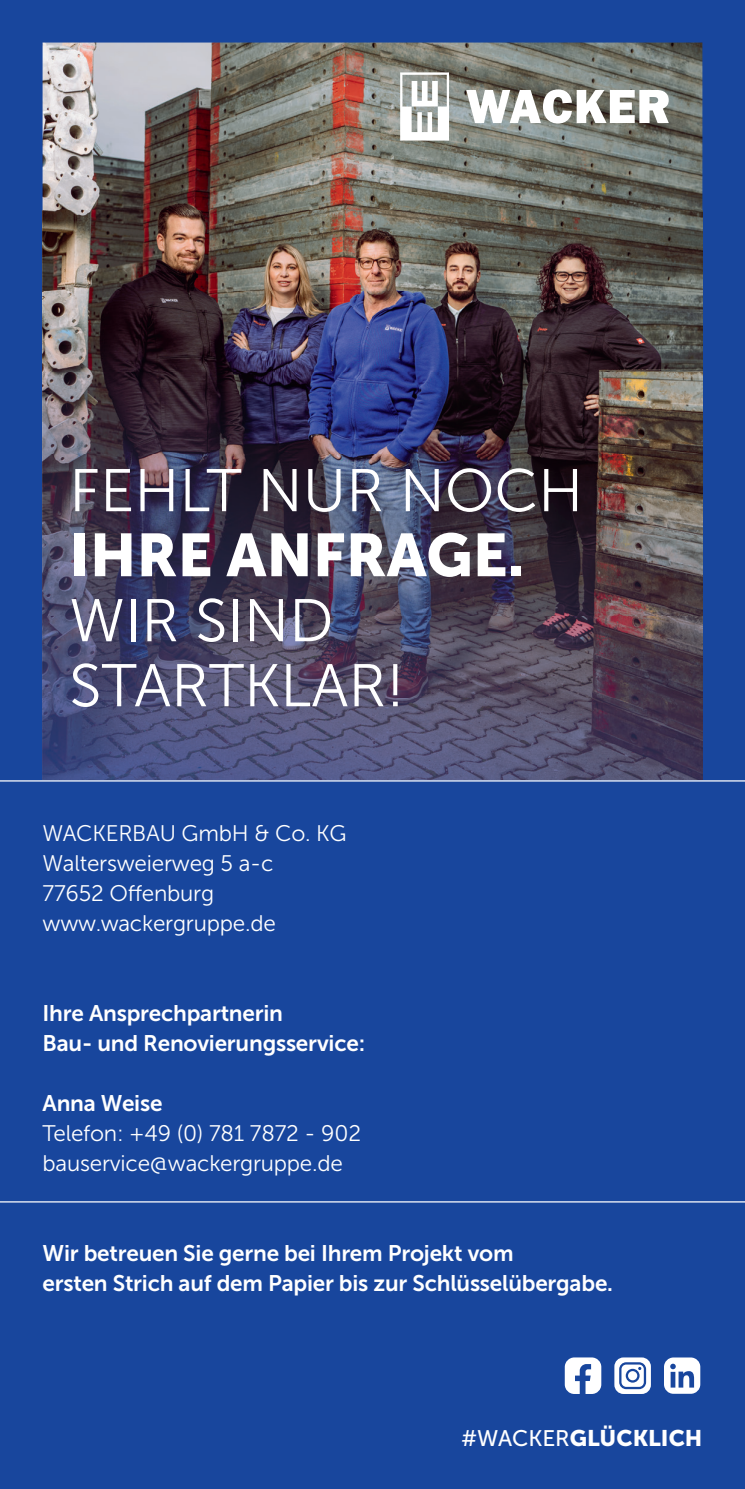
<style>
.page{position:relative;width:745px;height:1489px;background:#fff}
.page>*{position:absolute;margin:0;border:0;box-sizing:border-box;transform-origin:0 0}
.t1{font:60px/65px "Museo Sans 300";color:#fff}
.t2{font:60px "Museo Sans 900";color:#fff}
.t3{font:22.5px/30px "Museo Sans 700";letter-spacing:-.01em;color:#fff}
.t4{font:22.5px/30px "Museo Sans 300";letter-spacing:-.01em;color:#fff}
.t5{font:22.5px "Museo Sans 900";color:#fff}
.s1{font-family:"Museo Sans 500"}
</style>
<div class="page">
<div style="left:0;top:0;width:744px;height:1488px;background:#18469d"></div>
<img style="left:43px;top:43px;width:659px;height:167px">
<img style="left:43px;top:210px;width:659px;height:569px">
<svg style="left:564px;top:1357px;width:37px;height:36px"></svg>
<svg style="left:614px;top:1357px;width:36px;height:36px"></svg>
<svg style="left:664px;top:1357px;width:35px;height:36px"></svg>
<svg style="left:400px;top:72px;width:49px;height:69px;background:#ced1ce"></svg>
<svg style="left:466px;top:89px;width:202px;height:34px;background:#c6c6c3"></svg>
<hr style="left:0;top:780px;width:744px;height:1px;background:#fff">
<hr style="left:0;top:1201px;width:744px;height:1px;background:#fff">
<h1 class="t1" style="left:69px;top:458px;width:515px">FEHLT NUR NOCH</h1>
<h1 class="t2" style="left:69px;top:521px;width:457px">IHRE ANFRAGE.</h1>
<h1 class="t1" style="left:69px;top:588px;width:336px">WIR SIND<br>STARTKLAR!</h1>
<p class="t4" style="left:43px;top:818px;width:305px">WACKERBAU GmbH &amp; Co. KG<br>Waltersweierweg 5 a-c<br>77652 Offenburg www.wackergruppe.de</p>
<p class="t3" style="left:43px;top:997px;width:324px">Ihre Ansprechpartnerin<br>Bau- und Renovierungsservice:</p>
<p class="t3" style="left:43px;top:1087px;width:121px">Anna Weise</p>
<p class="t4" style="left:43px;top:1117px;width:320px">Telefon: +49 (0) 781 7872 - 902 bauservice@wackergruppe.de</p>
<p class="t3" style="left:43px;top:1237px;width:571px">Wir betreuen Sie gerne bei Ihrem Projekt vom<br>ersten Strich auf dem Papier bis zur Schlüsselübergabe.</p>
<p class="t5" style="left:460px;top:1425px;width:243px"><span class="s1">#WACKER</span>GLÜCKLICH</p>
</div>
